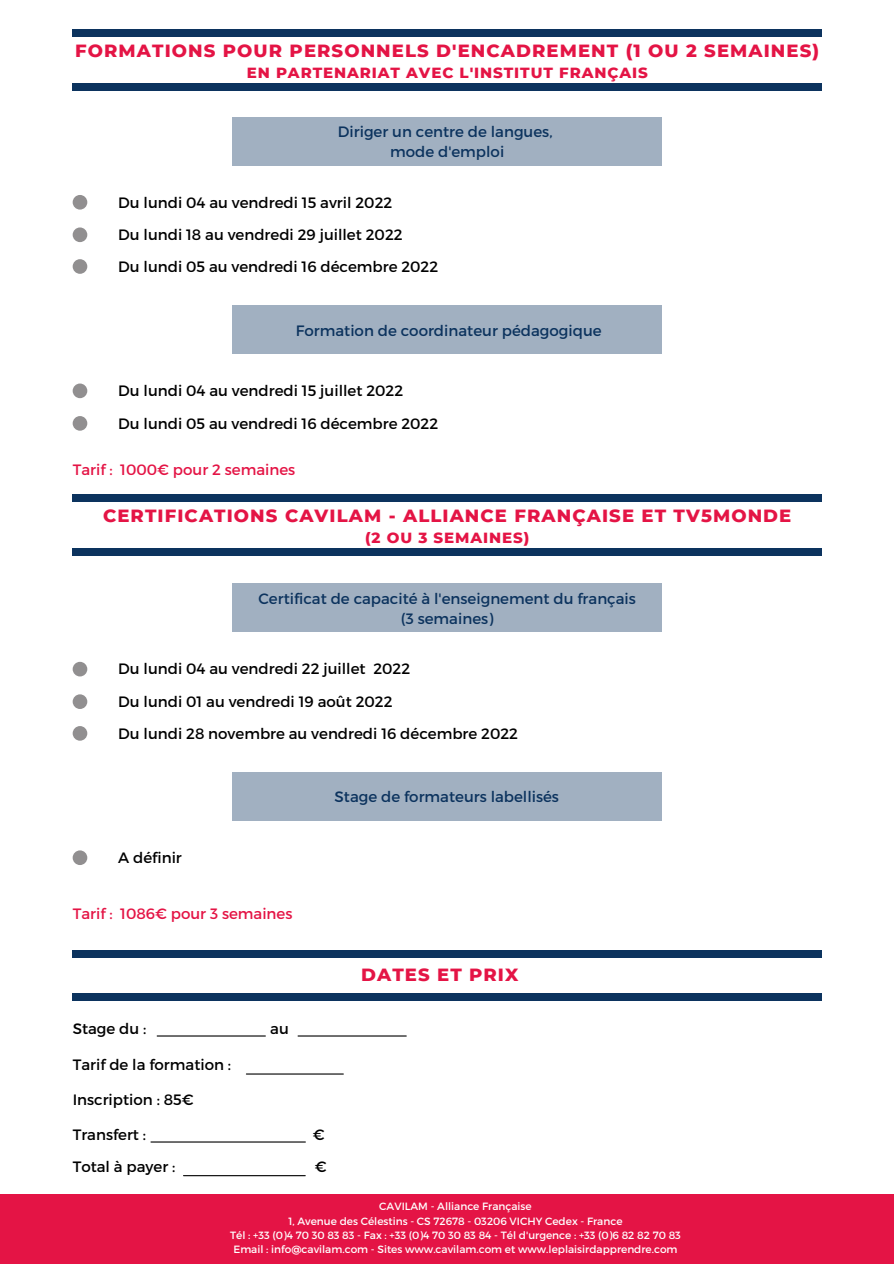
<style>
.page{position:relative;width:894px;height:1264px;background:#fff}
.page>*{position:absolute;margin:0;border:0;box-sizing:border-box;transform-origin:0 0}
.t1{font:800 18px "Montserrat";letter-spacing:.06em;color:#e41445}
.t2{font:15px "Montserrat";color:#000}
.t3{font:15px "Montserrat";color:#0c335e}
.t4{font:800 15px "Montserrat";letter-spacing:.06em;color:#e41445}
.t5{font:15px "Montserrat";color:#e41445}
.t6{font:10.5px "Montserrat";color:#fff}
</style>
<div class="page">
<div style="left:0;top:1194px;width:893px;height:69px;background:#e41445"></div>
<div style="left:73px;top:29px;width:748px;height:7px;background:#0c335e"></div>
<div style="left:73px;top:84px;width:748px;height:6px;background:#0c335e"></div>
<div style="left:233px;top:117px;width:429px;height:48px;background:#a1b0c1"></div>
<div style="left:73px;top:195px;width:14px;height:14px;background:#918f90;border-radius:50%"></div>
<div style="left:73px;top:227px;width:14px;height:15px;background:#918f90;border-radius:50%"></div>
<div style="left:73px;top:259px;width:14px;height:15px;background:#918f90;border-radius:50%"></div>
<div style="left:233px;top:305px;width:429px;height:49px;background:#a1b0c1"></div>
<div style="left:73px;top:383px;width:14px;height:15px;background:#918f90;border-radius:50%"></div>
<div style="left:73px;top:416px;width:14px;height:14px;background:#918f90;border-radius:50%"></div>
<div style="left:73px;top:494px;width:748px;height:7px;background:#0c335e"></div>
<div style="left:73px;top:548px;width:748px;height:7px;background:#0c335e"></div>
<div style="left:233px;top:583px;width:429px;height:49px;background:#a1b0c1"></div>
<div style="left:73px;top:662px;width:14px;height:14px;background:#918f90;border-radius:50%"></div>
<div style="left:73px;top:694px;width:14px;height:15px;background:#918f90;border-radius:50%"></div>
<div style="left:73px;top:726px;width:14px;height:14px;background:#918f90;border-radius:50%"></div>
<div style="left:233px;top:772px;width:429px;height:48px;background:#a1b0c1"></div>
<div style="left:73px;top:850px;width:14px;height:15px;background:#918f90;border-radius:50%"></div>
<div style="left:73px;top:950px;width:748px;height:7px;background:#0c335e"></div>
<div style="left:73px;top:993px;width:748px;height:7px;background:#0c335e"></div>
<hr style="left:246px;top:1073px;width:97px;height:1px;background:#000">
<hr style="left:151px;top:1141px;width:154px;height:1px;background:#000">
<hr style="left:157px;top:1035px;width:108px;height:1px;background:#000">
<hr style="left:298px;top:1035px;width:108px;height:1px;background:#000">
<hr style="left:183px;top:1175px;width:122px;height:1px;background:#000">
<p class="t1" style="left:75px;top:39px;width:745px">FORMATIONS POUR PERSONNELS D'ENCADREMENT (1 OU 2 SEMAINES)</p>
<p class="t4" style="left:247px;top:64px;width:402px">EN PARTENARIAT AVEC L'INSTITUT FRANÇAIS</p>
<p class="t3" style="left:338px;top:122px;width:216px">Diriger un centre de langues,</p>
<p class="t3" style="left:390px;top:142px;width:116px">mode d'emploi</p>
<p class="t2" style="left:118px;top:192px;width:275px">Du lundi 04 au vendredi 15 avril 2022</p>
<p class="t2" style="left:118px;top:225px;width:286px">Du lundi 18 au vendredi 29 juillet 2022</p>
<p class="t2" style="left:118px;top:257px;width:321px">Du lundi 05 au vendredi 16 décembre 2022</p>
<p class="t3" style="left:296px;top:320px;width:307px">Formation de coordinateur pédagogique</p>
<p class="t2" style="left:118px;top:381px;width:286px">Du lundi 04 au vendredi 15 juillet 2022</p>
<p class="t2" style="left:118px;top:413px;width:321px">Du lundi 05 au vendredi 16 décembre 2022</p>
<p class="t5" style="left:73px;top:460px;width:224px">Tarif : 1000€ pour 2 semaines</p>
<p class="t1" style="left:103px;top:504px;width:689px">CERTIFICATIONS CAVILAM - ALLIANCE FRANÇAISE ET TV5MONDE</p>
<p class="t4" style="left:365px;top:529px;width:165px">(2 OU 3 SEMAINES)</p>
<p class="t3" style="left:258px;top:588px;width:379px">Certificat de capacité à l'enseignement du français</p>
<p class="t3" style="left:401px;top:609px;width:94px">(3 semaines)</p>
<p class="t2" style="left:118px;top:659px;width:293px">Du lundi 04 au vendredi 22 juillet 2022</p>
<p class="t2" style="left:118px;top:692px;width:276px">Du lundi 01 au vendredi 19 août 2022</p>
<p class="t2" style="left:118px;top:723px;width:401px">Du lundi 28 novembre au vendredi 16 décembre 2022</p>
<p class="t3" style="left:334px;top:787px;width:226px">Stage de formateurs labellisés</p>
<p class="t2" style="left:118px;top:847px;width:65px">A définir</p>
<p class="t5" style="left:73px;top:904px;width:221px">Tarif : 1086€ pour 3 semaines</p>
<p class="t2" style="left:73px;top:1018px;width:75px">Stage du :</p>
<p class="t2" style="left:270px;top:1018px;width:20px">au</p>
<p class="t2" style="left:73px;top:1054px;width:160px">Tarif de la formation :</p>
<p class="t2" style="left:73px;top:1090px;width:122px">Inscription : 85€</p>
<p class="t2" style="left:73px;top:1124px;width:75px">Transfert :</p>
<p class="t2" style="left:313px;top:1124px;width:13px">€</p>
<p class="t2" style="left:73px;top:1156px;width:104px">Total à payer :</p>
<p class="t2" style="left:315px;top:1156px;width:13px">€</p>
<p class="t1" style="left:361px;top:963px;width:159px">DATES ET PRIX</p>
<p class="t6" style="left:379px;top:1199px;width:154px">CAVILAM - Alliance Française</p>
<p class="t6" style="left:288px;top:1213px;width:335px">1, Avenue des Célestins - CS 72678 - 03206 VICHY Cedex - France</p>
<p class="t6" style="left:230px;top:1228px;width:452px">Tél : +33 (0)4 70 30 83 83 - Fax : +33 (0)4 70 30 83 84 - Tél d'urgence : +33 (0)6 82 82 70 83</p>
<p class="t6" style="left:233px;top:1242px;width:445px">Email : info@cavilam.com - Sites www.cavilam.com et www.leplaisirdapprendre.com</p>
</div>
